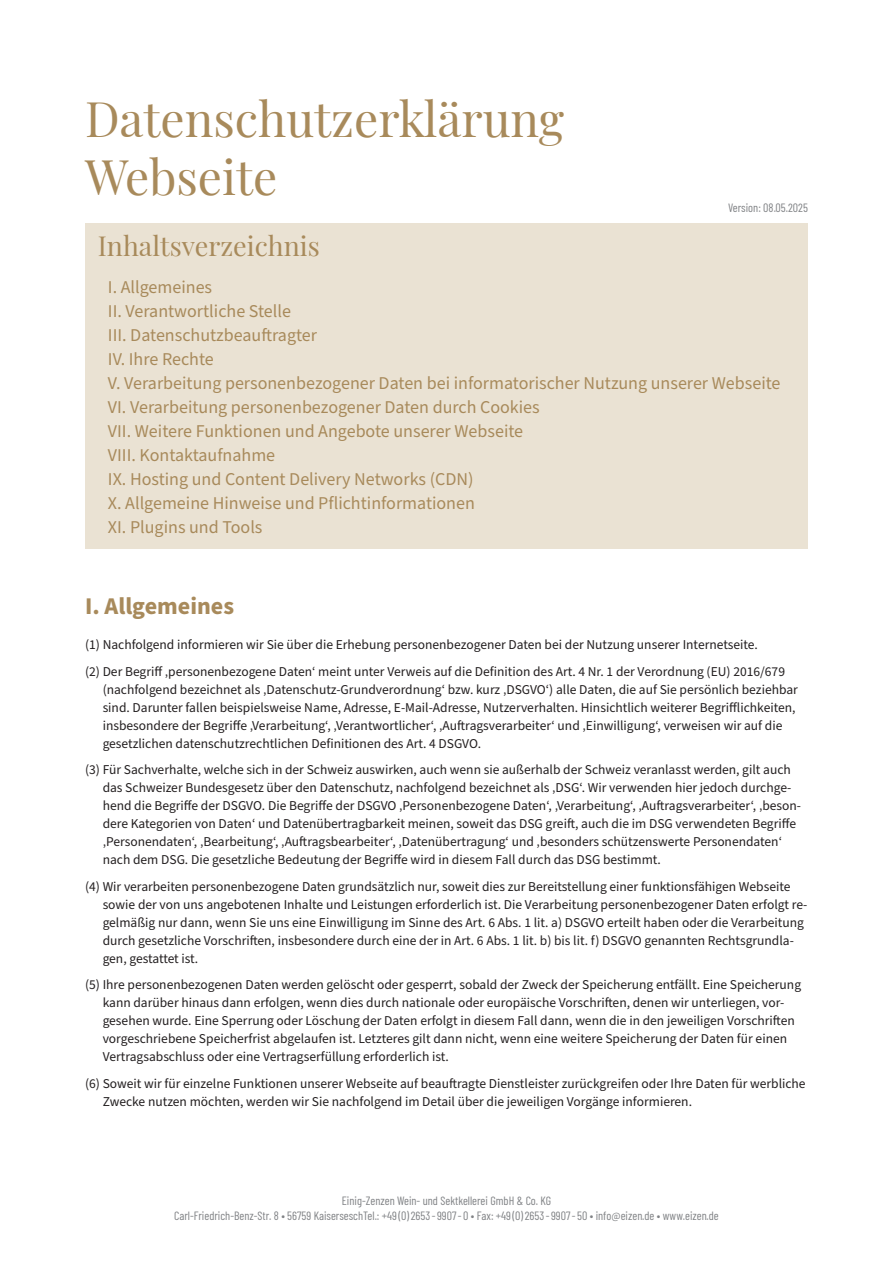
<style>
.page{position:relative;width:893px;height:1263px;background:#fff}
.page>*{position:absolute;margin:0;border:0;box-sizing:border-box;transform-origin:0 0}
.t1{font:48px/57.4px "Playfair Display";color:#a88a5b}
.t2{font:27px "Playfair Display";color:#a88a5b}
.t3{font:700 24px "Source Sans Pro";color:#a88a5b}
.t4{font:18px/24px "Source Sans Pro";color:#a88a5b}
.t5{font:13.5px/18px "Source Sans Pro";color:#231f20}
.t6{font:12px/14.4px "Barlow Condensed";color:#808285;text-align:center}
</style>
<div class="page">
<div style="left:85px;top:223px;width:723px;height:326px;background:#eae2d3"></div>
<h1 class="t1" style="left:85px;top:86px;width:481px">Datenschutzerklärung<br>Webseite</h1>
<h2 class="t2" style="left:98px;top:225px;width:224px">Inhaltsverzeichnis</h2>
<p class="t4" style="left:108px;top:276px;width:674px">I. Allgemeines<br>II. Verantwortliche Stelle<br>III. Datenschutzbeauftragter<br>IV. Ihre Rechte<br>V. Verarbeitung personenbezogener Daten bei informatorischer Nutzung unserer Webseite VI. Verarbeitung personenbezogener Daten durch Cookies<br>VII. Weitere Funktionen und Angebote unserer Webseite<br>VIII. Kontaktaufnahme<br>IX. Hosting und Content Delivery Networks (CDN)<br>X. Allgemeine Hinweise und Pflichtinformationen<br>XI. Plugins und Tools</p>
<p class="t6" style="left:728px;top:199px;width:81px">Version: 08.05.2025</p>
<h3 class="t3" style="left:85px;top:590px;width:151px">I. Allgemeines</h3>
<p class="t5" style="left:85px;top:632px;width:701px;line-height:26.5px">(1) Nachfolgend informieren wir Sie über die Erhebung personenbezogener Daten bei der Nutzung unserer Internetseite.<br>(2) Der Begriff ‚personenbezogene Daten‘ meint unter Verweis auf die Definition des Art. 4 Nr. 1 der Verordnung (EU) 2016/679</p>
<p class="t5" style="left:103px;top:680px;width:697px">(nachfolgend bezeichnet als ‚Datenschutz-Grundverordnung‘ bzw. kurz ‚DSGVO‘) alle Daten, die auf Sie persönlich beziehbar sind. Darunter fallen beispielsweise Name, Adresse, E-Mail-Adresse, Nutzerverhalten. Hinsichtlich weiterer Begrifflichkeiten, insbesondere der Begriffe ‚Verarbeitung‘, ‚Verantwortlicher‘, ‚Auftragsverarbeiter‘ und ‚Einwilligung‘, verweisen wir auf die gesetzlichen datenschutzrechtlichen Definitionen des Art. 4 DSGVO.</p>
<p class="t5" style="left:103px;top:761px;width:700px;text-indent:-18px">(3) Für Sachverhalte, welche sich in der Schweiz auswirken, auch wenn sie außerhalb der Schweiz veranlasst werden, gilt auch das Schweizer Bundesgesetz über den Datenschutz, nachfolgend bezeichnet als ‚DSG‘. Wir verwenden hier jedoch durchge&shy;hend die Begriffe der DSGVO. Die Begriffe der DSGVO ‚Personenbezogene Daten‘, ‚Verarbeitung‘, ‚Auftragsverarbeiter‘, ‚beson&shy;dere Kategorien von Daten‘ und Datenübertragbarkeit meinen, soweit das DSG greift, auch die im DSG verwendeten Begriffe ‚Personendaten‘, ‚Bearbeitung‘, ‚Auftragsbearbeiter‘, ‚Datenübertragung‘ und ‚besonders schützenswerte Personendaten‘ nach dem DSG. Die gesetzliche Bedeutung der Begriffe wird in diesem Fall durch das DSG bestimmt.</p>
<p class="t5" style="left:103px;top:877px;width:706px;text-indent:-18px">(4) Wir verarbeiten personenbezogene Daten grundsätzlich nur, soweit dies zur Bereitstellung einer funktionsfähigen Webseite sowie der von uns angebotenen Inhalte und Leistungen erforderlich ist. Die Verarbeitung personenbezogener Daten erfolgt re&shy;gelmäßig nur dann, wenn Sie uns eine Einwilligung im Sinne des Art. 6 Abs. 1 lit. a) DSGVO erteilt haben oder die Verarbeitung durch gesetzliche Vorschriften, insbesondere durch eine der in Art. 6 Abs. 1 lit. b) bis lit. f) DSGVO genannten Rechtsgrundla&shy;gen, gestattet ist.</p>
<p class="t5" style="left:103px;top:976px;width:700px;text-indent:-18px">(5) Ihre personenbezogenen Daten werden gelöscht oder gesperrt, sobald der Zweck der Speicherung entfällt. Eine Speicherung kann darüber hinaus dann erfolgen, wenn dies durch nationale oder europäische Vorschriften, denen wir unterliegen, vor&shy;gesehen wurde. Eine Sperrung oder Löschung der Daten erfolgt in diesem Fall dann, wenn die in den jeweiligen Vorschriften vorgeschriebene Speicherfrist abgelaufen ist. Letzteres gilt dann nicht, wenn eine weitere Speicherung der Daten für einen Vertragsabschluss oder eine Vertragserfüllung erforderlich ist.</p>
<p class="t5" style="left:103px;top:1074px;width:704px;text-indent:-18px">(6) Soweit wir für einzelne Funktionen unserer Webseite auf beauftragte Dienstleister zurückgreifen oder Ihre Daten für werbliche<br>Zwecke nutzen möchten, werden wir Sie nachfolgend im Detail über die jeweiligen Vorgänge informieren.</p>
<p class="t6" style="left:174px;top:1193px;width:546px">Einig-Zenzen Wein- und Sektkellerei GmbH &amp; Co. KG<br>Carl-Friedrich-Benz-Str. 8 • 56759 KaiserseschTel.: +49 (0) 2653 - 9907- 0 • Fax: +49 (0) 2653 - 9907- 50 • info@eizen.de • www.eizen.de</p>
</div>
